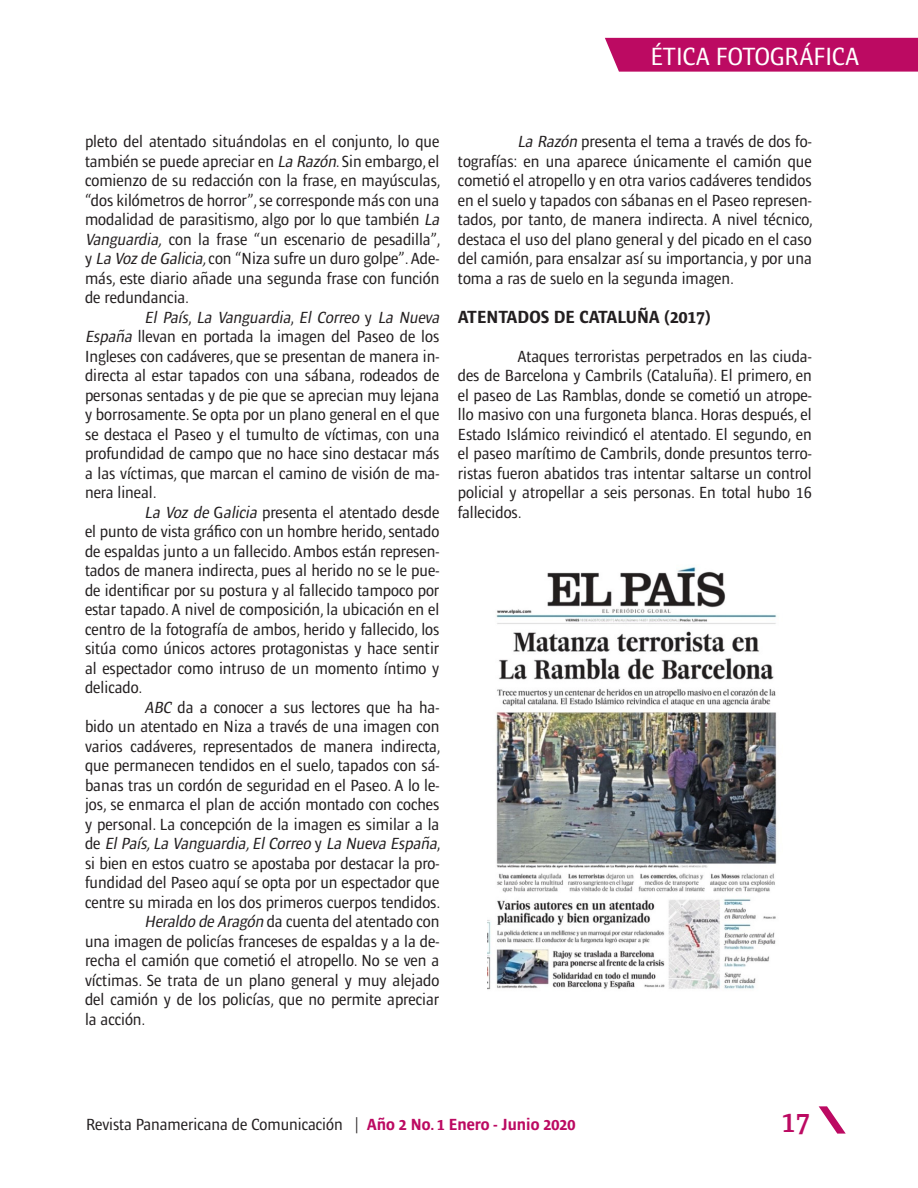
<style>
.page{position:relative;width:918px;height:1188px;background:#fff}
.page>*{position:absolute;margin:0;border:0;box-sizing:border-box;transform-origin:0 0}
.t1{font:600 condensed 30px "Ardoise Std";color:#bc0a62}
.t2{font:condensed 25.5px "Ardoise Std";color:#fff}
.Subtítulos{font:700 condensed 18px "Ardoise Std";color:#231f20}
.Contenido_con_sangrí{font:condensed 16.5px/19.5px "Ardoise Std";color:#231f20;text-align:justify}
.s1{font-style:italic}
.s2{font-weight:700;color:#bc0a62}
</style>
<div class="page">
<svg style="left:819px;top:1106px;width:27px;height:28px"></svg>
<div style="left:605px;top:38px;width:313px;height:34px;background:#bc0a62"></div>
<img style="left:487px;top:567px;width:290px;height:423px">
<h2 class="t2" style="left:651px;top:42px;width:210px">ÉTICA FOTOGRÁFICA</h2>
<p class="Contenido_con_sangrí" style="left:85px;top:132px;width:359px;text-align:left">pleto del atentado situándolas en el conjunto, lo que también se puede apreciar en <span class="s1">La Razón</span>. Sin embargo, el comienzo de su redacción con la frase, en mayúsculas, “dos kilómetros de horror”, se corresponde más con una modalidad de parasitismo, algo por lo que también <span class="s1">La Vanguardia,</span> con la frase “un escenario de pesadilla”, y <span class="s1">La Voz de Galicia,</span>con “Niza sufre un duro golpe”. Ade&shy;más, este diario añade una segunda frase con función de redundancia.</p>
<p class="Contenido_con_sangrí" style="left:85px;top:307px;width:359px;text-align:left;text-indent:60px"><span class="s1">El País</span>, <span class="s1">La Vanguardia</span>, <span class="s1">El Correo</span> y <span class="s1">La Nueva España</span> llevan en portada la imagen del Paseo de los Ingleses con cadáveres, que se presentan de manera in&shy;directa al estar tapados con una sábana, rodeados de personas sentadas y de pie que se aprecian muy lejana y borrosamente. Se opta por un plano general en el que se destaca el Paseo y el tumulto de víctimas, con una profundidad de campo que no hace sino destacar más a las víctimas, que marcan el camino de visión de ma&shy;nera lineal.</p>
<p class="Contenido_con_sangrí" style="left:85px;top:502px;width:356px;text-indent:60px"><span class="s1">La Voz de</span> G<span class="s1">alicia</span> presenta el atentado desde el punto de vista gráfico con un hombre herido, sentado de espaldas junto a un fallecido. Ambos están represen&shy;tados de manera indirecta, pues al herido no se le pue&shy;de identificar por su postura y al fallecido tampoco por estar tapado. A nivel de composición, la ubicación en el centro de la fotografía de ambos, herido y fallecido, los sitúa como únicos actores protagonistas y hace sentir al espectador como intruso de un momento íntimo y delicado.</p>
<p class="Contenido_con_sangrí" style="left:85px;top:697px;width:357px;text-indent:60px"><span class="s1">ABC</span> da a conocer a sus lectores que ha ha&shy;bido un atentado en Niza a través de una imagen con varios cadáveres, representados de manera indirecta, que permanecen tendidos en el suelo, tapados con sá&shy;banas tras un cordón de seguridad en el Paseo. A lo le&shy;jos, se enmarca el plan de acción montado con coches y personal. La concepción de la imagen es similar a la d e <span class="s1">ElPaís,La Vanguardia,ElCorreo</span> y <span class="s1">La Nueva España</span>, si bien en estos cuatro se apostaba por destacar la pro&shy;fundidad del Paseo aquí se opta por un espectador que centre su mirada en los dos primeros cuerpos tendidos.</p>
<p class="Contenido_con_sangrí" style="left:85px;top:912px;width:356px;text-indent:60px"><span class="s1">Heraldo de Aragón</span>da cuenta del atentado con una imagen de policías franceses de espaldas y a la de&shy;recha el camión que cometió el atropello. No se ven a víctimas. Se trata de un plano general y muy alejado del camión y de los policías, que no permite apreciar la acción.</p>
<p class="Contenido_con_sangrí" style="left:458px;top:132px;width:357px;text-indent:60px"><span class="s1">La Razón</span>presenta el tema a través de dos fo&shy;tografías: en una aparece únicamente el camión que cometió el atropello y en otra varios cadáveres tendidos en el suelo y tapados con sábanas en el Paseo represen&shy;tados, por tanto, de manera indirecta. A nivel técnico, destaca el uso del plano general y del picado en el caso del camión, para ensalzar así su importancia, y por una toma a ras de suelo en la segunda imagen.</p>
<p class="Subtítulos" style="left:458px;top:306px;width:254px">ATENTADOS DE CATALUÑA (2017)</p>
<p class="Contenido_con_sangrí" style="left:458px;top:346px;width:355px;text-indent:60px">Ataques terroristas perpetrados en las ciuda&shy;des de Barcelona y Cambrils (Cataluña). El primero, en el paseo de Las Ramblas, donde se cometió un atrope&shy;llo masivo con una furgoneta blanca. Horas después, el Estado Islámico reivindicó el atentado. El segundo, en el paseo marítimo de Cambrils, donde presuntos terro&shy;ristas fueron abatidos tras intentar saltarse un control policial y atropellar a seis personas. En total hubo 16 fallecidos.</p>
<p class="Contenido_con_sangrí" style="left:86px;top:1115px;width:491px">Revista Panamericana de Comunicación | <span class="s2">Año 2 No. 1 Enero - Junio 2020</span></p>
<h1 class="t1" style="left:781px;top:1104px;width:30px">17</h1>
</div>
